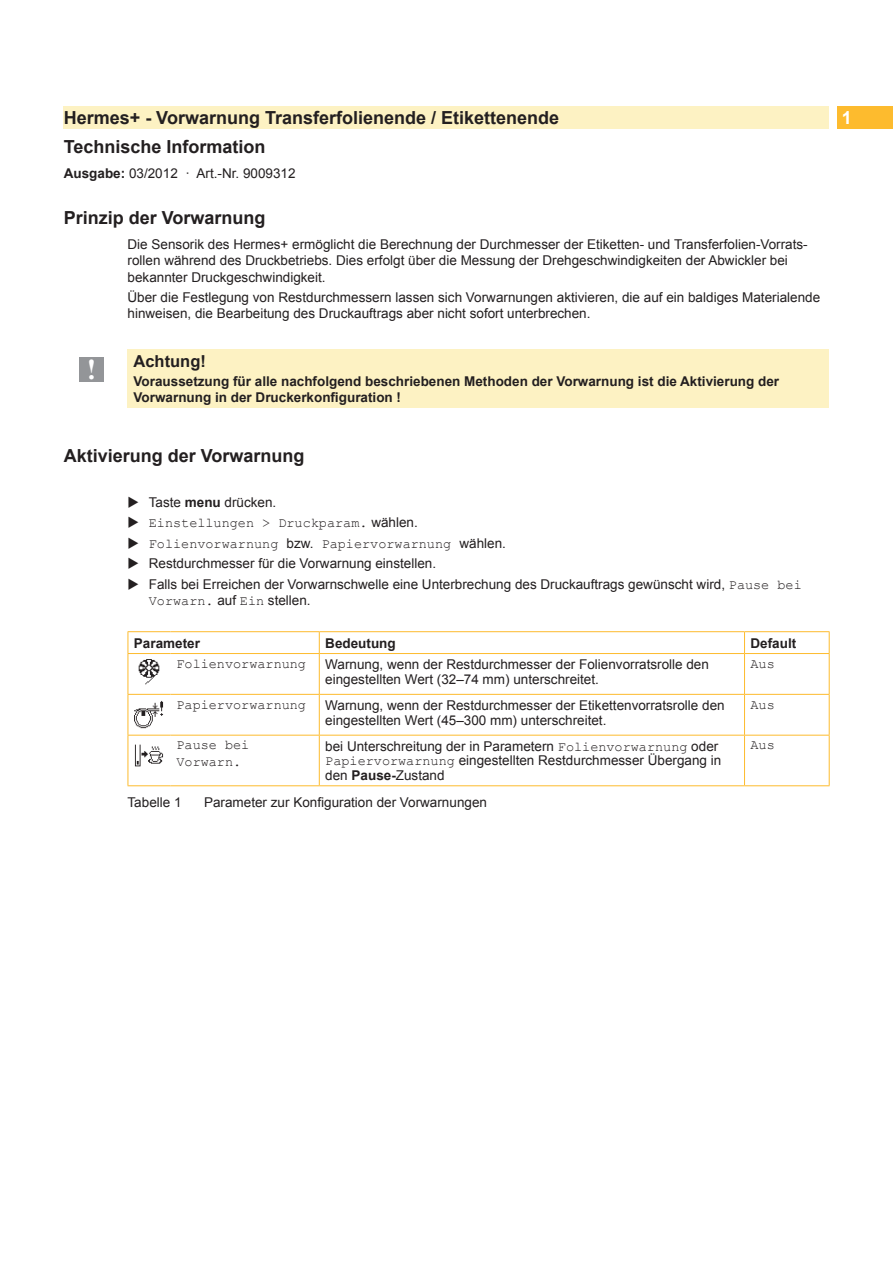
<style>
.page{position:relative;width:893px;height:1263px;background:#fff}
.page>*{position:absolute;margin:0;border:0;box-sizing:border-box;transform-origin:0 0}
.t1{font:700 28.5px "Times New Roman";color:#fff}
.Ueber2{font:700 18px "Arial";color:#231f20}
.Ueb2{font:700 18px "Arial";color:#231f20}
.Seite_re{font:700 18px "Arial";color:#fff}
.Signalwort{font:700 16.5px "Arial";color:#231f20}
.Haupttext_eing{font:13.5px/16.2px "Arial";color:#231f20}
.Haupttext{font:13.5px/14.4px "Arial";color:#231f20}
.Handlungsanweisung_e{font:13.5px/16.2px "Arial";color:#231f20}
.Hinweis{font:700 13.5px/16.2px "Arial";color:#231f20}
.Handlungsanweisung_e-2{font:13.5px "Courier New";color:#231f20}
.Haupttext-2{font:13.5px/16.2px "Courier New";color:#231f20}
.Bildunterschrift{font:13.5px "Arial";color:#231f20}
.Haupttext_fett{font:700 13.5px "Arial";color:#231f20}
.Haupttext_zentr{font:13.5px "Courier New";color:#231f20}
.Haupttext_fett-2{font:13.5px "Courier New";color:#231f20}
.s1{font-weight:700}
.s2{font-family:"Arial"}
.s3{font-family:"Courier New"}
</style>
<div class="page">
<div style="left:64px;top:106px;width:765px;height:23px;background:#fdf2c3"></div>
<div style="left:838px;top:106px;width:55px;height:23px;background:#fdbb2e"></div>
<div style="left:128px;top:349px;width:701px;height:59px;background:#fdf2c3"></div>
<div style="left:79px;top:357px;width:25px;height:24px;background:#939598"></div>
<hr style="left:128px;top:631px;width:42px;height:1px;background:#fdbb2e">
<svg style="left:128px;top:632px;width:1px;height:21px"></svg>
<hr style="left:170px;top:631px;width:149px;height:1px;background:#fdbb2e">
<hr style="left:319px;top:631px;width:425px;height:1px;background:#fdbb2e">
<svg style="left:319px;top:632px;width:1px;height:21px"></svg>
<hr style="left:744px;top:631px;width:86px;height:1px;background:#fdbb2e">
<svg style="left:744px;top:632px;width:1px;height:21px"></svg>
<svg style="left:829px;top:632px;width:1px;height:21px"></svg>
<hr style="left:128px;top:653px;width:42px;height:1px;background:#fdbb2e">
<hr style="left:170px;top:653px;width:149px;height:1px;background:#fdbb2e">
<hr style="left:319px;top:653px;width:425px;height:1px;background:#fdbb2e">
<hr style="left:744px;top:653px;width:86px;height:1px;background:#fdbb2e">
<hr style="left:744px;top:654px;width:1px;height:40px;background:#fdbb2e">
<hr style="left:829px;top:654px;width:1px;height:40px;background:#fdbb2e">
<hr style="left:744px;top:695px;width:1px;height:40px;background:#fdbb2e">
<hr style="left:319px;top:735px;width:425px;height:1px;background:#fdbb2e">
<hr style="left:744px;top:735px;width:86px;height:1px;background:#fdbb2e">
<hr style="left:744px;top:735px;width:1px;height:50px;background:#fdbb2e">
<hr style="left:829px;top:735px;width:1px;height:50px;background:#fdbb2e">
<hr style="left:319px;top:785px;width:425px;height:1px;background:#fdbb2e">
<hr style="left:744px;top:785px;width:86px;height:1px;background:#fdbb2e">
<hr style="left:128px;top:654px;width:1px;height:40px;background:#fdbb2e">
<hr style="left:319px;top:654px;width:1px;height:40px;background:#fdbb2e">
<hr style="left:319px;top:695px;width:1px;height:40px;background:#fdbb2e">
<hr style="left:128px;top:735px;width:42px;height:1px;background:#fdbb2e">
<hr style="left:128px;top:735px;width:1px;height:50px;background:#fdbb2e">
<hr style="left:170px;top:735px;width:149px;height:1px;background:#fdbb2e">
<hr style="left:319px;top:735px;width:1px;height:50px;background:#fdbb2e">
<hr style="left:128px;top:785px;width:42px;height:1px;background:#fdbb2e">
<hr style="left:170px;top:785px;width:149px;height:1px;background:#fdbb2e">
<hr style="left:128px;top:694px;width:42px;height:1px;background:#fdbb2e">
<hr style="left:128px;top:695px;width:1px;height:40px;background:#fdbb2e">
<hr style="left:170px;top:694px;width:149px;height:1px;background:#fdbb2e">
<hr style="left:319px;top:694px;width:425px;height:1px;background:#fdbb2e">
<hr style="left:744px;top:694px;width:86px;height:1px;background:#fdbb2e">
<hr style="left:829px;top:695px;width:1px;height:40px;background:#fdbb2e">
<img style="left:138px;top:659px;width:22px;height:26px">
<img style="left:135px;top:700px;width:29px;height:29px">
<img style="left:135px;top:744px;width:29px;height:23px">
<p class="Ueb2" style="left:64px;top:105px;width:497px">Hermes+ - Vorwarnung Transferfolienende / Etikettenende</p>
<p class="Ueber2" style="left:64px;top:135px;width:203px">Technische Information</p>
<p class="Haupttext" style="left:64px;top:166px;width:233px"><span class="s1">Ausgabe:</span> 03/2012 · Art.-Nr. 9009312</p>
<p class="Ueber2" style="left:64px;top:206px;width:203px">Prinzip der Vorwarnung</p>
<p class="Haupttext_eing" style="left:128px;top:236px;width:682px">Die Sensorik des Hermes+ ermöglicht die Berechnung der Durchmesser der Etiketten- und Transferfolien-Vorrats&shy;rollen während des Druckbetriebs. Dies erfolgt über die Messung der Drehgeschwindigkeiten der Abwickler bei bekannter Druckgeschwindigkeit.</p>
<p class="Haupttext_eing" style="left:128px;top:289px;width:694px">Über die Festlegung von Restdurchmessern lassen sich Vorwarnungen aktivieren, die auf ein baldiges Materialende hinweisen, die Bearbeitung des Druckauftrags aber nicht sofort unterbrechen.</p>
<p class="t1" style="left:87px;top:350px;width:11px">!</p>
<p class="Signalwort" style="left:134px;top:350px;width:74px">Achtung!</p>
<p class="Hinweis" style="left:134px;top:373px;width:647px">Voraussetzung für alle nachfolgend beschriebenen Methoden der Vorwarnung ist die Aktivierung der<br>Vorwarnung in der Druckerkonfiguration !</p>
<p class="Ueber2" style="left:64px;top:443px;width:242px">Aktivierung der Vorwarnung</p>
<p class="Handlungsanweisung_e" style="left:149px;top:494px;width:129px">Taste <span class="s1">menu</span> drücken.</p>
<p class="Handlungsanweisung_e-2" style="left:149px;top:515px;width:271px">Einstellungen &gt; Druckparam. <span class="s2">wählen.</span></p>
<p class="Handlungsanweisung_e-2" style="left:149px;top:535px;width:359px">Folienvorwarnung <span class="s2">bzw.</span> Papiervorwarnung <span class="s2">wählen.</span></p>
<p class="Handlungsanweisung_e" style="left:149px;top:555px;width:289px">Restdurchmesser für die Vorwarnung einstellen.</p>
<p class="Handlungsanweisung_e" style="left:149px;top:576px;width:654px">Falls bei Erreichen der Vorwarnschwelle eine Unterbrechung des Druckauftrags gewünscht wird, <span class="s3">Pause bei<br>Vorwarn.</span> auf <span class="s3">Ein</span> stellen.</p>
<p class="Haupttext_fett" style="left:134px;top:634px;width:68px">Parameter</p>
<p class="Haupttext_fett" style="left:325px;top:634px;width:72px">Bedeutung</p>
<p class="Haupttext_fett" style="left:750px;top:634px;width:47px">Default</p>
<p class="Haupttext-2" style="left:176px;top:655px;width:131px">Folienvorwarnung</p>
<p class="Haupttext" style="left:325px;top:657px;width:385px">Warnung, wenn der Restdurchmesser der Folienvorratsrolle den eingestellten Wert (32–74 mm) unterschreitet.</p>
<p class="Haupttext_zentr" style="left:750px;top:655px;width:26px">Aus</p>
<p class="Haupttext-2" style="left:176px;top:696px;width:131px">Papiervorwarnung</p>
<p class="Haupttext" style="left:325px;top:698px;width:401px">Warnung, wenn der Restdurchmesser der Etikettenvorratsrolle den eingestellten Wert (45–300 mm) unterschreitet.</p>
<p class="Haupttext_zentr" style="left:750px;top:696px;width:26px">Aus</p>
<p class="Haupttext-2" style="left:176px;top:737px;width:74px">Pause bei<br>Vorwarn.</p>
<p class="Haupttext" style="left:325px;top:739px;width:397px">bei Unterschreitung der in Parametern <span class="s3">Folienvorwarnung</span> oder<br><span class="s3">Papiervorwarnung</span> eingestellten Restdurchmesser Übergang in den <span class="s1">Pause-</span>Zustand</p>
<p class="Haupttext_fett-2" style="left:750px;top:737px;width:26px">Aus</p>
<p class="Bildunterschrift" style="left:128px;top:793px;width:56px">Tabelle 1</p>
<p class="Bildunterschrift" style="left:204px;top:793px;width:284px">Parameter zur Konfiguration der Vorwarnungen</p>
<p class="Seite_re" style="left:842px;top:106px;width:12px">1</p>
</div>
